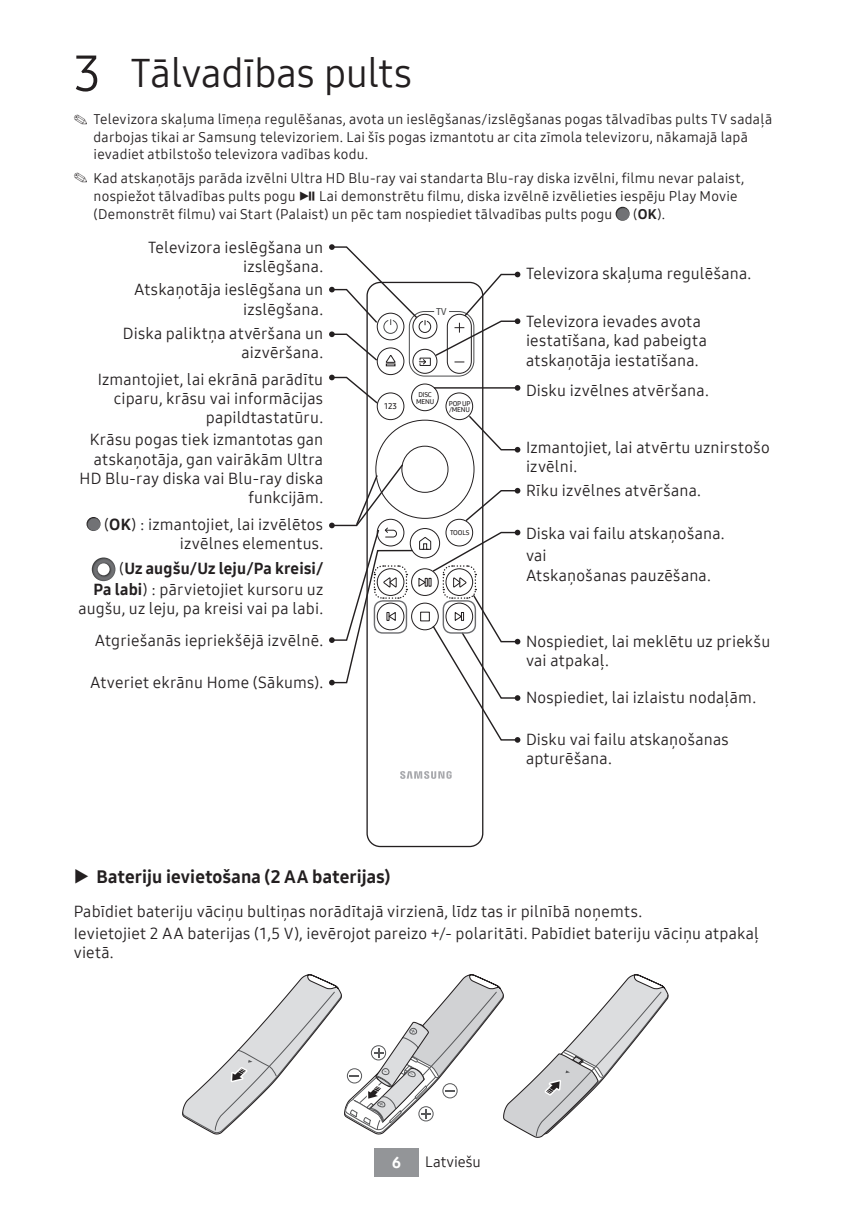
<style>
.page{position:relative;width:862px;height:1214px;background:#fff}
.page>*{position:absolute;margin:0;border:0;box-sizing:border-box;transform-origin:0 0}
.t1{font:40px "Samsung One UI 400";letter-spacing:-.01em;color:#231f20}
.t2{font:18px "Samsung One UI 800";letter-spacing:.01em;color:#231f20}
.t3{font:16px/19.2px "Samsung One UI 400";letter-spacing:.01em;color:#231f20;text-align:right}
.t4{font:16px "Samsung One UI 800";letter-spacing:.01em;color:#231f20}
.t5{font:16px "Samsung One UI 800";color:#fff}
.t6{font:15px "Samsung One UI 400";color:#231f20}
.t7{font:14px/17.2px "Samsung One UI 400";letter-spacing:.015em;color:#231f20}
.t8{font:9.6px "Samsung One UI 600";color:#4b4c4d}
.t9{font:8.2px "Samsung One UI 600";color:#231f20}
.t10{font:6.8px/6.6px "Samsung One UI 600";letter-spacing:-.025em;color:#231f20}
.s1{font-size:50px}
.s2{font-family:"CP Icon 2"}
.s3{font-family:"Samsung One UI 800"}
.s4{font-family:"Samsung One UI 400"}
</style>
<div class="page">
<div style="left:374px;top:1147px;width:45px;height:29px;background:#939598"></div>
<svg style="left:615px;top:207px;width:14px;height:14px"></svg>
<svg style="left:377px;top:348px;width:27px;height:26px"></svg>
<div style="left:377px;top:347px;width:27px;height:28px;border:1px solid #231f20;border-radius:50%"></div>
<div style="left:377px;top:392px;width:27px;height:28px;border:1px solid #231f20;border-radius:50%"></div>
<div style="left:446px;top:392px;width:27px;height:28px;border:1px solid #231f20;border-radius:50%"></div>
<div style="left:411px;top:383px;width:27px;height:28px;border:1px solid #231f20;border-radius:50%"></div>
<div style="left:412px;top:349px;width:25px;height:24px;border:1px solid #231f20;border-radius:50%"></div>
<div style="left:447px;top:314px;width:25px;height:59px;border:1px solid #231f20;border-radius:12px"></div>
<div style="left:409px;top:311px;width:65px;height:65px;border:1px solid #4b4c4d;border-radius:15px"></div>
<svg style="left:400px;top:771px;width:52px;height:7px"></svg>
<svg style="left:329px;top:244px;width:191px;height:122px"></svg>
<svg style="left:467px;top:414px;width:53px;height:38px"></svg>
<hr style="left:434px;top:387px;width:83px;height:1px;background:#231f20">
<svg style="left:515px;top:385px;width:5px;height:5px"></svg>
<svg style="left:87px;top:517px;width:14px;height:14px"></svg>
<svg style="left:92px;top:557px;width:23px;height:24px"></svg>
<div style="left:98px;top:563px;width:12px;height:12px;background:#fff;border-radius:50%"></div>
<svg style="left:329px;top:374px;width:50px;height:31px"></svg>
<svg style="left:329px;top:463px;width:191px;height:279px"></svg>
<svg style="left:182px;top:974px;width:487px;height:164px"></svg>
<h1 class="t1" style="left:74px;top:46px;width:340px"><span class="s1">3</span> Tālvadības pults</h1>
<p class="t7" style="left:94px;top:111px;width:680px;text-indent:-20px">✎ Televizora skaļuma līmeņa regulēšanas, avota un ieslēgšanas/izslēgšanas pogas tālvadības pults TV sadaļā darbojas tikai ar Samsung televizoriem. Lai šīs pogas izmantotu ar cita zīmola televizoru, nākamajā lapā ievadiet atbilstošo televizora vadības kodu.</p>
<p class="t7" style="left:94px;top:169px;width:652px;line-height:17.8px;text-indent:-20px">✎ Kad atskaņotājs parāda izvēlni Ultra HD Blu-ray vai standarta Blu-ray diska izvēlni, filmu nevar palaist, nospiežot tālvadības pults pogu <span class="s2">p</span> Lai demonstrētu filmu, diska izvēlnē izvēlieties iespēju Play Movie (Demonstrēt filmu) vai Start (Palaist) un pēc tam nospiediet tālvadības pults pogu</p>
<p class="t7" style="left:633px;top:205px;width:33px">(<span class="s3">OK</span>).</p>
<p class="t3" style="left:148px;top:238px;width:177px">Televizora ieslēgšana un izslēgšana.</p>
<p class="t3" style="left:134px;top:280px;width:191px">Atskaņotāja ieslēgšana un izslēgšana.</p>
<p class="t3" style="left:123px;top:323px;width:202px">Diska paliktņa atvēršana un aizvēršana.</p>
<p class="t3" style="left:98px;top:369px;width:227px">Izmantojiet, lai ekrānā parādītu ciparu, krāsu vai informācijas papildtastatūru.</p>
<p class="t3" style="left:80px;top:430px;width:245px">Krāsu pogas tiek izmantotas gan atskaņotāja, gan vairākām Ultra<br>HD Blu-ray diska vai Blu-ray diska funkcijām.</p>
<p class="t3" style="left:104px;top:514px;width:221px">(<span class="s3">OK</span>) : izmantojiet, lai izvēlētos izvēlnes elementus.</p>
<p class="t4" style="left:119px;top:557px;width:206px"><span class="s4">(</span>Uz augšu/Uz leju/Pa kreisi/</p>
<p class="t3" style="left:78px;top:579px;width:246px"><span class="s3">Pa labi</span>) : pārvietojiet kursoru uz augšu, uz leju, pa kreisi vai pa labi.</p>
<p class="t3" style="left:95px;top:630px;width:230px">Atgriešanās iepriekšējā izvēlnē.</p>
<p class="t3" style="left:90px;top:672px;width:235px">Atveriet ekrānu Home (Sākums).</p>
<p class="t8" style="left:436px;top:305px;width:12px">TV</p>
<p class="t9" style="left:384px;top:400px;width:15px">123</p>
<p class="t10" style="left:416px;top:391px;width:20px;text-align:center">DISC<br>MENU</p>
<p class="t10" style="left:449px;top:400px;width:23px">POP UP /MENU</p>
<p class="t10" style="left:450px;top:529px;width:21px">TOOLS</p>
<p class="t3" style="left:526px;top:263px;width:227px">Televizora skaļuma regulēšana.</p>
<p class="t3" style="left:526px;top:312px;width:182px;text-align:left">Televizora ievades avota iestatīšana, kad pabeigta atskaņotāja iestatīšana.</p>
<p class="t3" style="left:526px;top:381px;width:184px">Disku izvēlnes atvēršana.</p>
<p class="t3" style="left:526px;top:438px;width:245px;text-align:left">Izmantojiet, lai atvērtu uznirstošo izvēlni.</p>
<p class="t3" style="left:526px;top:480px;width:177px">Rīku izvēlnes atvēršana.</p>
<p class="t3" style="left:526px;top:522px;width:200px;line-height:22px;text-align:left">Diska vai failu atskaņošana. vai</p>
<p class="t3" style="left:526px;top:565px;width:186px">Atskaņošanas pauzēšana.</p>
<p class="t3" style="left:526px;top:631px;width:246px;text-align:left">Nospiediet, lai meklētu uz priekšu vai atpakaļ.</p>
<p class="t3" style="left:526px;top:687px;width:232px">Nospiediet, lai izlaistu nodaļām.</p>
<p class="t3" style="left:526px;top:729px;width:204px;text-align:left">Disku vai failu atskaņošanas apturēšana.</p>
<p class="t2" style="left:74px;top:864px;width:318px">▶ Bateriju ievietošana (2 AA baterijas)</p>
<p class="t3" style="left:74px;top:899px;width:687px;line-height:22px;text-align:left">Pabīdiet bateriju vāciņu bultiņas norādītajā virzienā, līdz tas ir pilnībā noņemts.<br>Ievietojiet 2 AA baterijas (1,5 V), ievērojot pareizo +/- polaritāti. Pabīdiet bateriju vāciņu atpakaļ</p>
<p class="t3" style="left:74px;top:942px;width:42px">vietā.</p>
<p class="t5" style="left:392px;top:1151px;width:10px">6</p>
<p class="t6" style="left:425px;top:1151px;width:57px">Latviešu</p>
</div>
